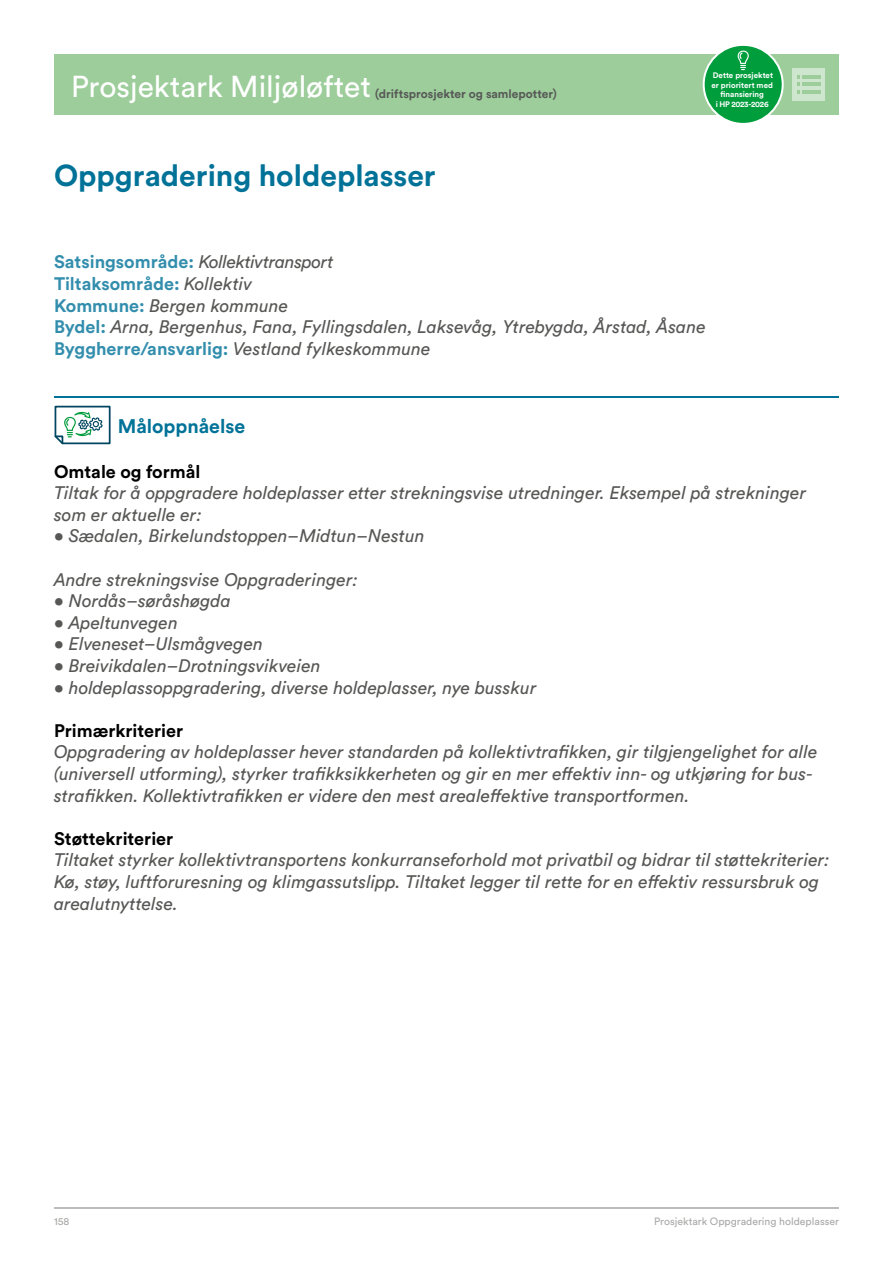
<style>
.page{position:relative;width:893px;height:1263px;background:#fff}
.page>*{position:absolute;margin:0;border:0;box-sizing:border-box;transform-origin:0 0}
.ML_-_Tittel_H1{font:700 30px "Circular Std";color:#007298}
.t1{font:30px "Circular Std";color:#fff}
.ML_-_Overskrift_H2{font:700 19.5px "Circular Std";color:#007298}
.ML_-_Brød_1{font:italic 18px/21.6px "Circular Std";color:#575756}
.ML_-_Overskrift_H3{font:700 18px "Circular Std";color:#000}
.ML_-_Brød_1-2{font:italic 18px "Circular Std";letter-spacing:-.025em;color:#575756}
.ML_-_Brød_1-3{font:700 18px "Circular Std";color:#338ead}
.t2{font:700 12px "Circular Std";color:#575756}
.ML_-_Brød_1-4{font:10.5px "Circular Std";color:#a8a8a7}
.t3{font:700 7.95px/9.6px "Circular Std";color:#fff;text-align:center}
.s1{font-weight:700;font-style:normal;color:#338ead}
.s2{font-weight:400;font-style:italic;color:#575756}
</style>
<div class="page">
<hr style="left:54px;top:1208px;width:785px;height:1px;background:#bcbcbc">
<div style="left:54px;top:54px;width:785px;height:61px;background:#9ccd9a"></div>
<div style="left:704px;top:45px;width:79px;height:79px;background:#009d3d;border-radius:50%"></div>
<div style="left:703px;top:44px;width:81px;height:81px;border:2px solid #fff;border-radius:50%"></div>
<svg style="left:738px;top:51px;width:11px;height:19px"></svg>
<div style="left:793px;top:68px;width:32px;height:33px;background:#cee6cd"></div>
<hr style="left:802px;top:76px;width:18px;height:3px;background:#9ccd9a">
<hr style="left:802px;top:83px;width:18px;height:3px;background:#9ccd9a">
<hr style="left:802px;top:90px;width:18px;height:3px;background:#9ccd9a">
<svg style="left:797px;top:76px;width:3px;height:17px"></svg>
<hr style="left:54px;top:397px;width:785px;height:1px;background:#007298">
<svg style="left:54px;top:405px;width:57px;height:40px"></svg>
<h1 class="t1" style="left:71px;top:68px;width:302px">Prosjektark Miljøløftet</h1>
<p class="t2" style="left:375px;top:86px;width:183px">(driftsprosjekter og samlepotter)</p>
<h1 class="ML_-_Tittel_H1" style="left:54px;top:156px;width:383px">Oppgradering holdeplasser</h1>
<p class="t3" style="left:711px;top:70px;width:63px">Dette prosjektet er prioritert med finansiering<br>i HP 2023-2026</p>
<p class="ML_-_Brød_1-2" style="left:54px;top:251px;width:281px"><span class="s1">Satsingsområde:</span> Kollektivtransport</p>
<p class="ML_-_Brød_1-3" style="left:54px;top:272px;width:200px">Tiltaksområde: <span class="s2">Kollektiv</span></p>
<p class="ML_-_Brød_1" style="left:54px;top:294px;width:236px"><span class="s1">Kommune:</span> Bergen kommune</p>
<p class="ML_-_Brød_1" style="left:54px;top:316px;width:653px"><span class="s1">Bydel:</span> Arna, Bergenhus, Fana, Fyllingsdalen, Laksevåg, Ytrebygda, Årstad, Åsane</p>
<p class="ML_-_Brød_1" style="left:54px;top:337px;width:378px"><span class="s1">Byggherre/ansvarlig:</span> Vestland fylkeskommune</p>
<h2 class="ML_-_Overskrift_H2" style="left:118px;top:413px;width:129px">Måloppnåelse</h2>
<h3 class="ML_-_Overskrift_H3" style="left:54px;top:460px;width:148px">Omtale og formål</h3>
<p class="ML_-_Brød_1" style="left:54px;top:482px;width:754px">Tiltak for å oppgradere holdeplasser etter strekningsvise utredninger. Eksempel på strekninger som er aktuelle er:</p>
<p class="ML_-_Brød_1" style="left:54px;top:525px;width:372px">• Sædalen, Birkelundstoppen–Midtun–Nestun</p>
<p class="ML_-_Brød_1" style="left:54px;top:568px;width:306px">Andre strekningsvise Oppgraderinger:</p>
<p class="ML_-_Brød_1" style="left:54px;top:590px;width:178px">• Nordås–søråshøgda</p>
<p class="ML_-_Brød_1" style="left:54px;top:611px;width:126px">• Apeltunvegen</p>
<p class="ML_-_Brød_1" style="left:54px;top:633px;width:211px">• Elveneset–Ulsmågvegen</p>
<p class="ML_-_Brød_1" style="left:54px;top:655px;width:268px">• Breivikdalen–Drotningsvikveien</p>
<p class="ML_-_Brød_1" style="left:54px;top:676px;width:484px">• holdeplassoppgradering, diverse holdeplasser, nye busskur</p>
<h3 class="ML_-_Overskrift_H3" style="left:54px;top:719px;width:131px">Primærkriterier</h3>
<p class="ML_-_Brød_1" style="left:54px;top:741px;width:765px">Oppgradering av holdeplasser hever standarden på kollektivtrafikken, gir tilgjengelighet for alle (universell utforming), styrker trafikksikkerheten og gir en mer effektiv inn- og utkjøring for bus&shy;strafikken. Kollektivtrafikken er videre den mest arealeffektive transportformen.</p>
<h3 class="ML_-_Overskrift_H3" style="left:54px;top:827px;width:121px">Støttekriterier</h3>
<p class="ML_-_Brød_1" style="left:54px;top:849px;width:777px">Tiltaket styrker kollektivtransportens konkurranseforhold mot privatbil og bidrar til støttekriterier:<br>Kø, støy, luftforuresning og klimgassutslipp. Tiltaket legger til rette for en effektiv ressursbruk og arealutnyttelse.</p>
<p class="ML_-_Brød_1-4" style="left:54px;top:1215px;width:17px">158</p>
<p class="ML_-_Brød_1-4" style="left:654px;top:1215px;width:186px">Prosjektark Oppgradering holdeplasser</p>
</div>
